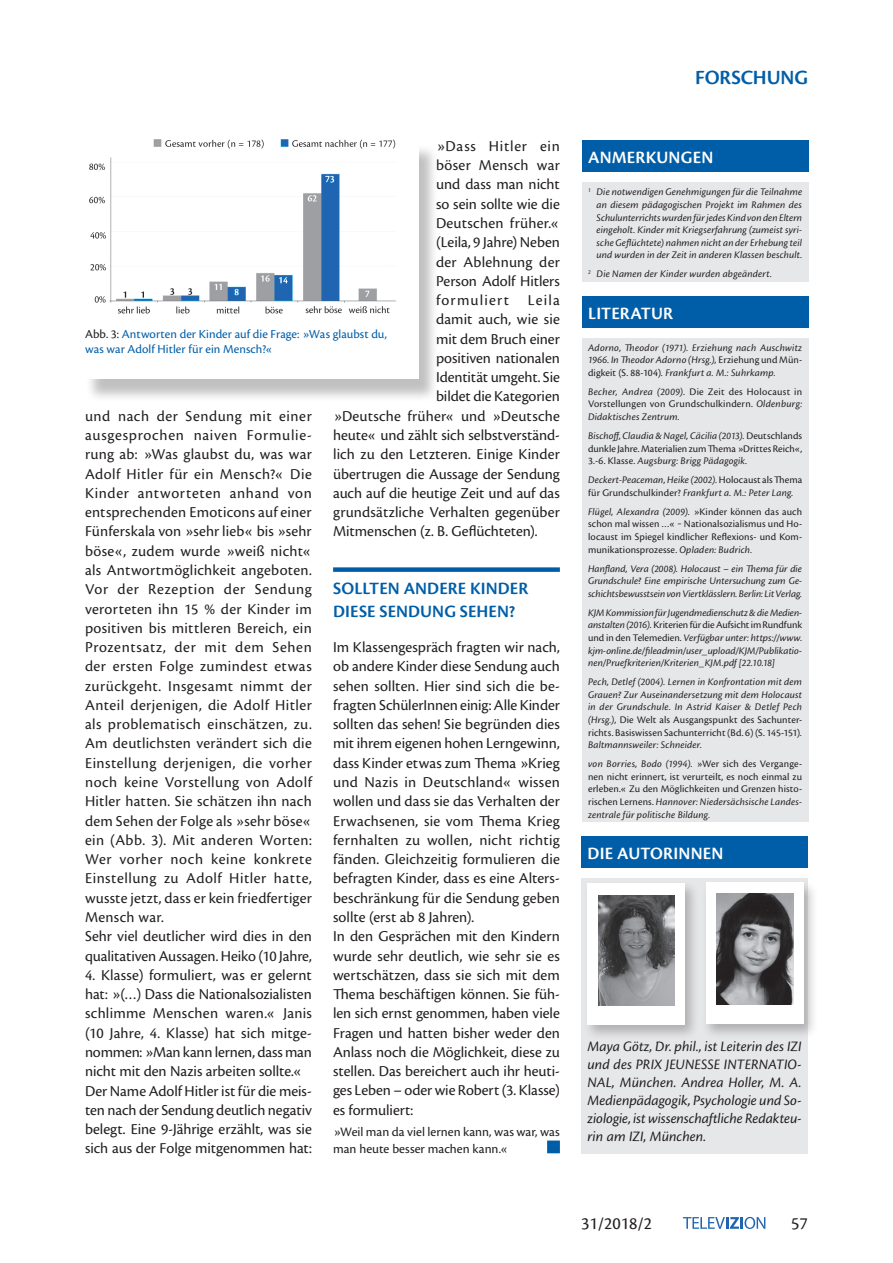
<style>
.page{position:relative;width:893px;height:1263px;background:#fff}
.page>*{position:absolute;margin:0;border:0;box-sizing:border-box;transform-origin:0 0}
.t1{font:600 21px "Cronos Pro";letter-spacing:-.005em;color:#005ea8}
.t2{font:600 18px/22.5px "Cronos Pro";letter-spacing:.005em;color:#005ea8}
.t3{font:600 18px "Cronos Pro";letter-spacing:.01em;color:#fff}
.t4{font:18px "Cronos Pro";color:#231f20}
.t5{font:15.75px/19.4px "Cronos Pro";letter-spacing:.01em;color:#231f20}
.t6{font:15.75px "Cronos Pro";letter-spacing:.075em;color:#231f20}
.t7{font:15.75px "Cronos Pro";letter-spacing:.05em;color:#231f20}
.t8{font:italic 15px/18px "Cronos Pro";letter-spacing:-.005em;color:#231f20;text-align:justify}
.t9{font:13.5px/16.2px "Cronos Pro";letter-spacing:.005em;color:#231f20}
.t10{font:12.75px/15.3px "Cronos Pro";letter-spacing:.005em;color:#005ea8}
.t11{font:italic 10.5px/12.6px "Cronos Pro";letter-spacing:.01em;color:#231f20;text-align:justify}
.t12{font:10.5px/12.6px "Cronos Pro";letter-spacing:.01em;color:#231f20;text-align:justify}
.s1{color:#231f20}
.s2{font-style:normal}
.s3{font-style:italic}
</style>
<div class="page">
<div style="left:581px;top:878px;width:227px;height:275px;background:#e6e7e9"></div>
<div style="left:583px;top:881px;width:117px;height:159px;background:#231f20;opacity:.28"></div>
<div style="left:587px;top:883px;width:98px;height:141px;background:#fff"></div>
<div style="left:581px;top:836px;width:227px;height:31px;background:#005ea8"></div>
<div style="left:701px;top:880px;width:117px;height:160px;background:#231f20;opacity:.28"></div>
<div style="left:706px;top:882px;width:98px;height:141px;background:#fff"></div>
<img style="left:717px;top:894px;width:76px;height:110px">
<svg style="left:683px;top:1217px;width:82px;height:12px"></svg>
<div style="left:86px;top:145px;width:352px;height:257px;background:#231f20;opacity:.28"></div>
<div style="left:85px;top:140px;width:334px;height:239px;background:#fff"></div>
<div style="left:333px;top:567px;width:227px;height:5px;background:#005ea8"></div>
<div style="left:547px;top:1140px;width:13px;height:13px;background:#005ea8;border:2px solid #005ea8"></div>
<div style="left:582px;top:182px;width:226px;height:100px;background:#e6e7e9"></div>
<div style="left:582px;top:140px;width:226px;height:32px;background:#005ea8"></div>
<div style="left:582px;top:338px;width:226px;height:484px;background:#e6e7e9"></div>
<div style="left:582px;top:296px;width:226px;height:32px;background:#005ea8"></div>
<img style="left:89px;top:139px;width:307px;height:175px">
<img style="left:598px;top:895px;width:77px;height:111px">
<p class="t7" style="left:436px;top:137px;width:125px">»Dass Hitler ein</p>
<p class="t5" style="left:436px;top:156px;width:125px">böser Mensch war</p>
<p class="t5" style="left:436px;top:175px;width:125px">und dass man nicht</p>
<p class="t5" style="left:436px;top:194px;width:125px">so sein sollte wie die</p>
<p class="t5" style="left:436px;top:213px;width:125px">Deutschen früher.«</p>
<p class="t5" style="left:436px;top:233px;width:125px">(Leila, 9 Jahre) Neben</p>
<p class="t5" style="left:436px;top:252px;width:125px">der Ablehnung der</p>
<p class="t5" style="left:436px;top:271px;width:125px">Person Adolf Hitlers</p>
<p class="t6" style="left:436px;top:291px;width:125px">formuliert Leila</p>
<p class="t5" style="left:436px;top:310px;width:125px">damit auch, wie sie</p>
<p class="t5" style="left:436px;top:329px;width:125px">mit dem Bruch einer</p>
<p class="t5" style="left:436px;top:348px;width:125px">positiven nationalen</p>
<p class="t5" style="left:436px;top:368px;width:125px">Identität umgeht. Sie</p>
<p class="t5" style="left:436px;top:387px;width:125px">bildet die Kategorien</p>
<p class="t5" style="left:333px;top:406px;width:228px">»Deutsche früher« und »Deutsche</p>
<p class="t5" style="left:333px;top:425px;width:228px">heute« und zählt sich selbstverständ-</p>
<p class="t5" style="left:333px;top:445px;width:228px">lich zu den Letzteren. Einige Kinder</p>
<p class="t5" style="left:333px;top:464px;width:228px">übertrugen die Aussage der Sendung</p>
<p class="t5" style="left:333px;top:483px;width:228px">auch auf die heutige Zeit und auf das</p>
<p class="t5" style="left:333px;top:503px;width:228px">grundsätzliche Verhalten gegenüber</p>
<p class="t5" style="left:333px;top:522px;width:206px">Mitmenschen (z. B. Geflüchteten).</p>
<p class="t10" style="left:85px;top:326px;width:303px"><span class="s1">Abb. 3:</span> Antworten der Kinder auf die Frage: »Was glaubst du, was war Adolf Hitler für ein Mensch?«</p>
<p class="t5" style="left:85px;top:406px;width:228px">und nach der Sendung mit einer ausgesprochen naiven Formulie&shy;rung ab: »Was glaubst du, was war Adolf Hitler für ein Mensch?« Die Kinder antworteten anhand von entsprechenden Emoticons auf einer Fünferskala von »sehr lieb« bis »sehr böse«, zudem wurde »weiß nicht« als Antwortmöglichkeit angeboten.<br>Vor der Rezeption der Sendung verorteten ihn 15 % der Kinder im positiven bis mittleren Bereich, ein Prozentsatz, der mit dem Sehen der ersten Folge zumindest etwas zurückgeht. Insgesamt nimmt der Anteil derjenigen, die Adolf Hitler als problematisch einschätzen, zu.<br>Am deutlichsten verändert sich die Einstellung derjenigen, die vorher noch keine Vorstellung von Adolf Hitler hatten. Sie schätzen ihn nach dem Sehen der Folge als »sehr böse« ein (Abb. 3). Mit anderen Worten:<br>Wer vorher noch keine konkrete Einstellung zu Adolf Hitler hatte, wusste jetzt, dass er kein friedfertiger Mensch war.<br>Sehr viel deutlicher wird dies in den qualitativen Aussagen. Heiko (10 Jahre,</p>
<p class="t5" style="left:85px;top:965px;width:228px">4. Klasse) formuliert, was er gelernt hat: »(…) Dass die Nationalsozialisten schlimme Menschen waren.« Janis (10 Jahre, 4. Klasse) hat sich mitge&shy;nommen: »Man kann lernen, dass man nicht mit den Nazis arbeiten sollte.« Der Name Adolf Hitler ist für die meis&shy;ten nach der Sendung deutlich negativ belegt. Eine 9-Jährige erzählt, was sie sich aus der Folge mitgenommen hat:</p>
<p class="t2" style="left:333px;top:578px;width:197px">SOLLTEN ANDERE KINDER<br>DIESE SENDUNG SEHEN?</p>
<p class="t5" style="left:333px;top:637px;width:228px">Im Klassengespräch fragten wir nach, ob andere Kinder diese Sendung auch sehen sollten. Hier sind sich die be&shy;fragten SchülerInnen einig: Alle Kinder sollten das sehen! Sie begründen dies mit ihrem eigenen hohen Lerngewinn, dass Kinder etwas zum Thema »Krieg und Nazis in Deutschland« wissen wollen und dass sie das Verhalten der Erwachsenen, sie vom Thema Krieg fernhalten zu wollen, nicht richtig fänden. Gleichzeitig formulieren die befragten Kinder, dass es eine Alters&shy;beschränkung für die Sendung geben sollte (erst ab 8 Jahren).<br>In den Gesprächen mit den Kindern wurde sehr deutlich, wie sehr sie es wertschätzen, dass sie sich mit dem Thema beschäftigen können. Sie füh&shy;len sich ernst genommen, haben viele Fragen und hatten bisher weder den Anlass noch die Möglichkeit, diese zu stellen. Das bereichert auch ihr heuti&shy;ges Leben – oder wie Robert (3. Klasse) es formuliert:</p>
<p class="t9" style="left:333px;top:1124px;width:228px">»Weil man da viel lernen kann, was war, was man heute besser machen kann.«</p>
<h1 class="t1" style="left:695px;top:65px;width:114px">FORSCHUNG</h1>
<p class="t3" style="left:588px;top:147px;width:127px">ANMERKUNGEN</p>
<p class="t11" style="left:597px;top:186px;width:207px;text-indent:-9px"><sup>1</sup> Die notwendigen Genehmigungen für die Teilnahme an diesem pädagogischen Projekt im Rahmen des Schulunterrichts wurden für jedes Kind von den Eltern eingeholt. Kinder mit Kriegserfahrung (zumeist syri&shy;sche Geflüchtete) nahmen nicht an der Erhebung teil und wurden in der Zeit in anderen Klassen beschult.</p>
<p class="t11" style="left:588px;top:268px;width:185px"><sup>2</sup> Die Namen der Kinder wurden abgeändert.</p>
<p class="t3" style="left:588px;top:303px;width:86px">LITERATUR</p>
<p class="t11" style="left:588px;top:341px;width:216px">Adorno, Theodor (1971). Erziehung nach Auschwitz 1966. In Theodor Adorno (Hrsg.), <span class="s2">Erziehung und Mün&shy;digkeit (S. 88-104)</span>. Frankfurt a. M.: Suhrkamp.</p>
<p class="t12" style="left:588px;top:385px;width:216px"><span class="s3">Becher, Andrea (2009).</span> Die Zeit des Holocaust in Vorstellungen von Grundschulkindern. <span class="s3">Oldenburg:<br>Didaktisches Zentrum.</span></p>
<p class="t12" style="left:588px;top:429px;width:216px"><span class="s3">Bischoff, Claudia &amp; Nagel, Cäcilia (2013).</span> Deutschlands dunkle Jahre. Materialien zum Thema »Drittes Reich«, 3.-6. Klasse. <span class="s3">Augsburg: Brigg Pädagogik.</span></p>
<p class="t11" style="left:588px;top:474px;width:216px">Deckert-Peaceman, Heike (2002). <span class="s2">Holocaust als Thema für Grundschulkinder?</span> Frankfurt a. M.: Peter Lang.</p>
<p class="t12" style="left:588px;top:505px;width:216px"><span class="s3">Flügel, Alexandra (2009).</span> »Kinder können das auch schon mal wissen …« ‒ Nationalsozialismus und Ho&shy;locaust im Spiegel kindlicher Reflexions- und Kom&shy;munikationsprozesse. <span class="s3">Opladen: Budrich.</span></p>
<p class="t11" style="left:588px;top:562px;width:216px">Hanfland, Vera (2008). Holocaust – ein Thema für die Grundschule? Eine empirische Untersuchung zum Ge&shy;schichtsbewusstsein von Viertklässlern. Berlin: Lit Verlag.</p>
<p class="t11" style="left:588px;top:606px;width:216px">KJM Kommission für Jugendmedienschutz &amp; die Medien&shy;anstalten (2016). <span class="s2">Kriterien für die Aufsicht im Rundfunk und in den Telemedien.</span> Verfügbar unter: https://www. kjm-online.de/fileadmin/user_upload/KJM/Publikatio&shy;nen/Pruefkriterien/Kriterien_KJM.pdf [22.10.18]</p>
<p class="t11" style="left:588px;top:676px;width:216px">Pech, Detlef (2004). Lernen in Konfrontation mit dem Grauen? Zur Auseinandersetzung mit dem Holocaust in der Grundschule. In Astrid Kaiser &amp; Detlef Pech (Hrsg.), <span class="s2">Die Welt als Ausgangspunkt des Sachunter&shy;richts. Basiswissen Sachunterricht (Bd. 6) (S. 145-151)</span>.<br>Baltmannsweiler: Schneider.</p>
<p class="t12" style="left:588px;top:758px;width:216px"><span class="s3">von Borries, Bodo (1994).</span> »Wer sich des Vergange&shy;nen nicht erinnert, ist verurteilt, es noch einmal zu erleben.« Zu den Möglichkeiten und Grenzen histo&shy;rischen Lernens. <span class="s3">Hannover: Niedersächsische Landes&shy;zentrale für politische Bildung.</span></p>
<p class="t3" style="left:588px;top:843px;width:137px">DIE AUTORINNEN</p>
<p class="t8" style="left:587px;top:1038px;width:216px">Maya Götz, Dr. phil., ist Leiterin des IZI und des PRIX JEUNESSE INTERNATIO-NAL, München. Andrea Holler, M. A.<br>Medienpädagogik, Psychologie und So&shy;ziologie, ist wissenschaftliche Redakteu&shy;rin am IZI, München.</p>
<p class="t4" style="left:581px;top:1213px;width:73px">31/2018/2</p>
<p class="t4" style="left:791px;top:1213px;width:18px">57</p>
</div>
